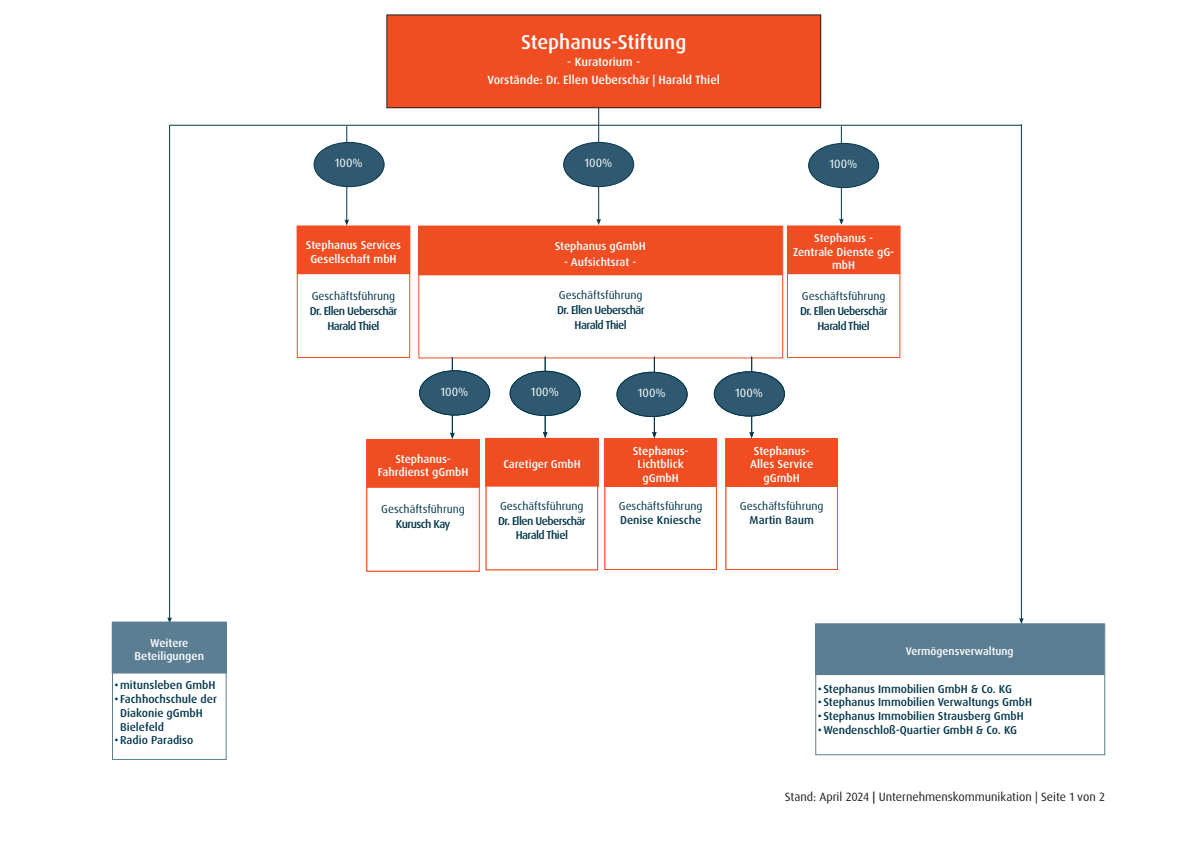
<style>
.page{position:relative;width:1191px;height:842px;background:#fff}
.page>*{position:absolute;margin:0;border:0;box-sizing:border-box;transform-origin:0 0}
.t1{font:500 20px "Dax OT";color:#fff}
.t2{font:500 12px/17.4px "Dax OT";color:#fff;text-align:center}
.t3{font:12px "Dax OT";color:#231f20}
.t4{font:12px "Dax OT";letter-spacing:.005em;color:#fff}
.t5{font:500 11.5px/13.8px "Dax OT";color:#fff;text-align:center}
.t6{font:500 11.4px/13.7px "Dax OT";color:#fff;text-align:center}
.t7{font:500 11.4px/13.7px "Dax OT";color:#04374c}
.t8{font:500 11.4px/14.8px "Dax OT";letter-spacing:-.05em;color:#04374c;text-align:center}
.t9{font:11.4px "Dax OT";color:#04374c}
.t10{font:500 11px "Dax OT";color:#fff}
.s1{font-weight:500}
</style>
<div class="page">
<hr style="left:170px;top:125px;width:851px;height:1px;background:#04374c">
<hr style="left:169px;top:125px;width:1px;height:494px;background:#04374c">
<svg style="left:167px;top:617px;width:5px;height:5px"></svg>
<hr style="left:598px;top:107px;width:1px;height:113px;background:#04374c">
<svg style="left:596px;top:219px;width:5px;height:6px"></svg>
<div style="left:112px;top:622px;width:115px;height:138px;border:1px solid #5b7e93"></div>
<div style="left:563px;top:142px;width:70px;height:45px;background:#2e5970;border-radius:50%"></div>
<div style="left:563px;top:142px;width:71px;height:45px;border:1px solid #04374c;border-radius:50%"></div>
<div style="left:387px;top:15px;width:433px;height:93px;background:#f04d22"></div>
<div style="left:386px;top:15px;width:435px;height:93px;border:1px solid #231f20"></div>
<div style="left:112px;top:622px;width:114px;height:51px;background:#5b7e93"></div>
<div style="left:297px;top:226px;width:113px;height:132px;border:1px solid #f04d22"></div>
<div style="left:297px;top:226px;width:113px;height:48px;background:#f04d22"></div>
<hr style="left:346px;top:126px;width:1px;height:95px;background:#04374c">
<svg style="left:344px;top:219px;width:5px;height:7px"></svg>
<div style="left:314px;top:142px;width:70px;height:45px;background:#2e5970;border-radius:50%"></div>
<div style="left:314px;top:142px;width:70px;height:45px;border:1px solid #04374c;border-radius:50%"></div>
<hr style="left:1021px;top:124px;width:1px;height:496px;background:#04374c">
<svg style="left:1019px;top:618px;width:4px;height:5px"></svg>
<div style="left:815px;top:623px;width:290px;height:132px;border:1px solid #5b7e93"></div>
<div style="left:815px;top:624px;width:289px;height:50px;background:#5b7e93"></div>
<div style="left:815px;top:624px;width:289px;height:51px;border:1px solid #5b7e93"></div>
<div style="left:787px;top:226px;width:113px;height:132px;border:1px solid #f04d22"></div>
<div style="left:787px;top:226px;width:113px;height:48px;background:#f04d22"></div>
<hr style="left:841px;top:126px;width:1px;height:94px;background:#04374c">
<svg style="left:839px;top:219px;width:4px;height:6px"></svg>
<div style="left:808px;top:143px;width:70px;height:45px;background:#2e5970;border-radius:50%"></div>
<div style="left:808px;top:143px;width:71px;height:45px;border:1px solid #04374c;border-radius:50%"></div>
<div style="left:418px;top:226px;width:364px;height:49px;background:#f04d22"></div>
<div style="left:485px;top:438px;width:113px;height:132px;border:1px solid #f04d22"></div>
<hr style="left:751px;top:357px;width:1px;height:76px;background:#04374c">
<svg style="left:749px;top:432px;width:5px;height:6px"></svg>
<div style="left:604px;top:438px;width:113px;height:132px;border:1px solid #f04d22"></div>
<div style="left:605px;top:439px;width:111px;height:47px;background:#f04d22"></div>
<div style="left:604px;top:438px;width:112px;height:49px;border:1px solid #f04d22"></div>
<div style="left:714px;top:372px;width:70px;height:44px;background:#2e5970;border-radius:50%"></div>
<div style="left:714px;top:372px;width:70px;height:44px;border:1px solid #04374c;border-radius:50%"></div>
<div style="left:486px;top:438px;width:112px;height:48px;background:#f04d22"></div>
<hr style="left:545px;top:357px;width:1px;height:76px;background:#04374c">
<svg style="left:543px;top:432px;width:4px;height:6px"></svg>
<div style="left:510px;top:371px;width:70px;height:44px;background:#2e5970;border-radius:50%"></div>
<div style="left:510px;top:371px;width:70px;height:45px;border:1px solid #04374c;border-radius:50%"></div>
<hr style="left:654px;top:357px;width:1px;height:76px;background:#04374c">
<svg style="left:652px;top:432px;width:4px;height:6px"></svg>
<div style="left:617px;top:372px;width:70px;height:44px;background:#2e5970;border-radius:50%"></div>
<div style="left:617px;top:372px;width:70px;height:45px;border:1px solid #04374c;border-radius:50%"></div>
<div style="left:725px;top:438px;width:113px;height:132px;border:1px solid #f04d22"></div>
<div style="left:726px;top:439px;width:111px;height:47px;background:#f04d22"></div>
<div style="left:725px;top:438px;width:112px;height:49px;border:1px solid #f04d22"></div>
<div style="left:366px;top:440px;width:114px;height:132px;border:1px solid #f04d22"></div>
<div style="left:367px;top:440px;width:112px;height:47px;background:#f04d22"></div>
<div style="left:366px;top:439px;width:113px;height:49px;border:1px solid #f04d22"></div>
<hr style="left:452px;top:357px;width:1px;height:77px;background:#04374c">
<svg style="left:450px;top:433px;width:4px;height:6px"></svg>
<div style="left:419px;top:371px;width:71px;height:44px;background:#2e5970;border-radius:50%"></div>
<div style="left:419px;top:371px;width:71px;height:44px;border:1px solid #04374c;border-radius:50%"></div>
<p class="t6" style="left:135px;top:636px;width:71px">Weitere<br>Beteiligungen</p>
<p class="t6" style="left:126px;top:638px;width:88px">Services<br>Gesellschaft mbH</p>
<p class="t7" style="left:114px;top:679px;width:103px">• mitunsleben GmbH</p>
<p class="t7" style="left:120px;top:692px;width:98px;text-indent:-6px">• Fachhochschule der<br>Diakonie gGmbH<br>Bielefeld</p>
<p class="t7" style="left:114px;top:734px;width:81px">• Radio Paradiso</p>
<h1 class="t1" style="left:521px;top:29px;width:167px">Stephanus-Stiftung</h1>
<p class="t2" style="left:487px;top:53px;width:234px">- Kuratorium -<br>Vorstände: Dr. Ellen Ueberschär | Harald Thiel</p>
<p class="t4" style="left:335px;top:156px;width:29px">100%</p>
<p class="t4" style="left:584px;top:156px;width:29px">100%</p>
<p class="t4" style="left:829px;top:157px;width:29px">100%</p>
<p class="t6" style="left:306px;top:238px;width:97px">Stephanus Services<br>Gesellschaft mbH</p>
<p class="t6" style="left:310px;top:242px;width:88px">Services<br>Gesellschaft mbH</p>
<p class="t9" style="left:312px;top:289px;width:85px">Geschäftsführung</p>
<p class="t8" style="left:310px;top:303px;width:89px">Dr. Ellen Ueberschär<br>Harald Thiel</p>
<p class="t6" style="left:555px;top:239px;width:93px">Stephanus gGmbH</p>
<p class="t6" style="left:564px;top:256px;width:74px">- Aufsichtsrat -</p>
<p class="t9" style="left:559px;top:288px;width:85px">Geschäftsführung</p>
<p class="t8" style="left:557px;top:303px;width:89px">Dr. Ellen Ueberschär<br>Harald Thiel</p>
<p class="t6" style="left:818px;top:228px;width:53px">Stephanus<br>Services</p>
<p class="t9" style="left:802px;top:289px;width:85px">Geschäftsführung</p>
<p class="t8" style="left:800px;top:303px;width:89px">Dr. Ellen Ueberschär<br>Harald Thiel</p>
<p class="t6" style="left:793px;top:231px;width:103px">Stephanus -<br>Zentrale Dienste gG&shy;mbH</p>
<p class="t4" style="left:440px;top:384px;width:29px">100%</p>
<p class="t4" style="left:531px;top:384px;width:29px">100%</p>
<p class="t4" style="left:638px;top:385px;width:29px">100%</p>
<p class="t4" style="left:735px;top:385px;width:29px">100%</p>
<p class="t6" style="left:378px;top:452px;width:92px">Stephanus-<br>Fahrdienst gGmbH</p>
<p class="t6" style="left:394px;top:452px;width:60px">Stephanus -</p>
<p class="t6" style="left:380px;top:456px;width:88px">Services<br>Gesellschaft mbH</p>
<p class="t9" style="left:381px;top:502px;width:85px">Geschäftsführung</p>
<p class="t8" style="left:396px;top:517px;width:56px">Kurusch Kay</p>
<p class="t6" style="left:503px;top:457px;width:79px">Caretiger GmbH</p>
<p class="t9" style="left:500px;top:499px;width:85px">Geschäftsführung</p>
<p class="t8" style="left:498px;top:513px;width:89px">Dr. Ellen Ueberschär<br>Harald Thiel</p>
<p class="t5" style="left:633px;top:444px;width:57px">Stephanus-<br>Lichtblick gGmbH</p>
<p class="t9" style="left:619px;top:498px;width:85px">Geschäftsführung</p>
<p class="t7" style="left:620px;top:514px;width:83px">Denise Kniesche</p>
<p class="t5" style="left:750px;top:444px;width:65px">Stephanus-<br>Alles Service gGmbH</p>
<p class="t9" style="left:740px;top:498px;width:85px">Geschäftsführung</p>
<p class="t7" style="left:749px;top:514px;width:66px">Martin Baum</p>
<p class="t7" style="left:731px;top:514px;width:103px">Christopher Roßberg</p>
<p class="t10" style="left:905px;top:644px;width:109px">Vermögensverwaltung</p>
<p class="t7" style="left:817px;top:682px;width:196px">• Stephanus Immobilien GmbH &amp; Co. KG</p>
<p class="t7" style="left:817px;top:696px;width:216px">• Stephanus Immobilien Verwaltungs GmbH</p>
<p class="t7" style="left:817px;top:709px;width:208px">• Stephanus Immobilien Strausberg GmbH</p>
<p class="t7" style="left:817px;top:723px;width:201px">• Wendenschloß-Quartier GmbH &amp; Co. KG</p>
<p class="t3" style="left:785px;top:789px;width:321px">Stand: April 2024 <span class="s1">|</span> Unternehmenskommunikation | Seite 1 von 2</p>
</div>
